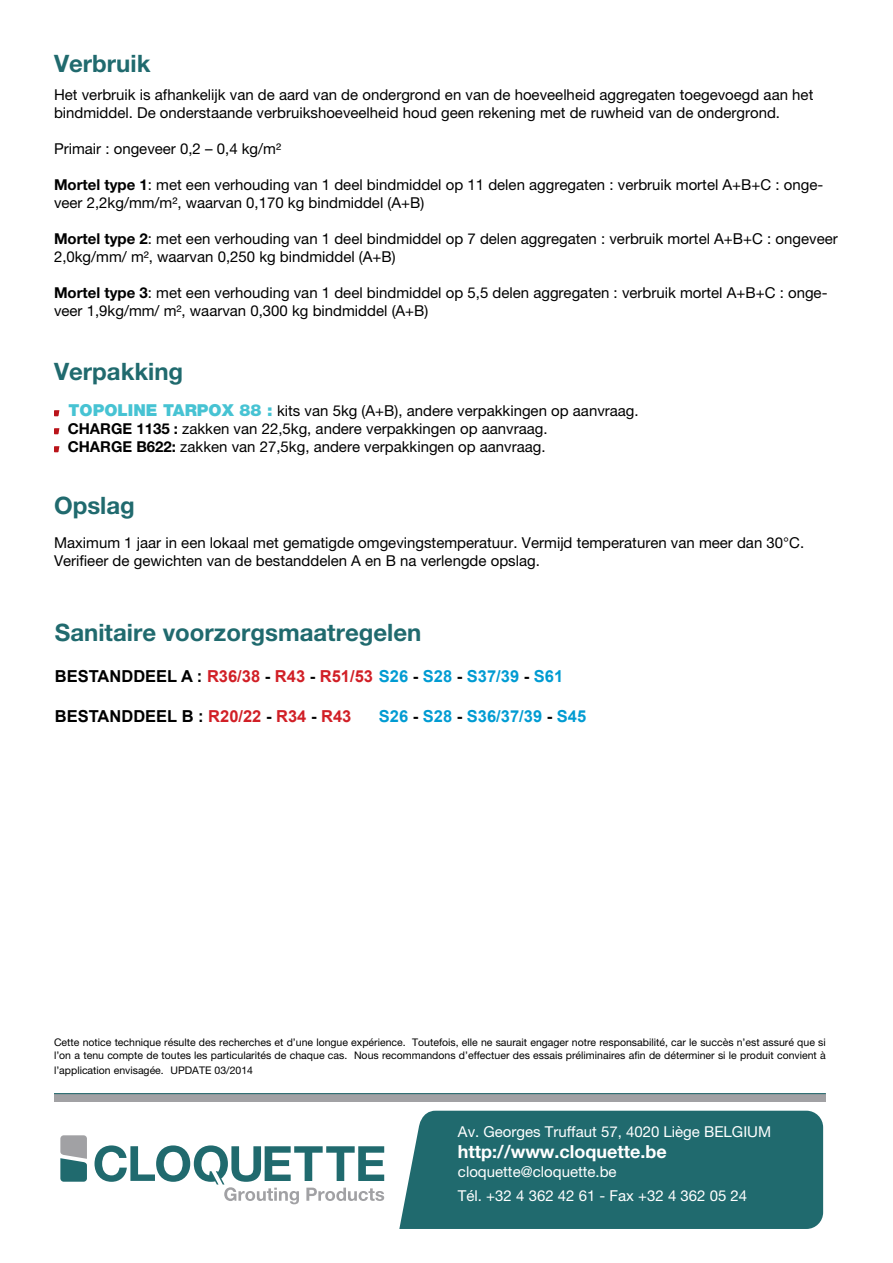
<style>
.page{position:relative;width:893px;height:1263px;background:#fff}
.page>*{position:absolute;margin:0;border:0;box-sizing:border-box;transform-origin:0 0}
.t1{font:700 24px "Helvetica Neue LT Pro";color:#206a6e}
.t2{font:700 18px "Helvetica Neue LT Pro";color:#fff}
.t3{font:700 16.5px "Arial";color:#000}
.t4{font:700 16.5px "Arial";color:#009bd2}
.t5{font:15px/18px "Helvetica Neue LT Pro";color:#000}
.t6{font:15px/23.7px "Helvetica Neue LT Pro";color:#fff}
.t7{font:10.5px/14px "Helvetica Neue LT Pro";color:#000;text-align:justify}
.s1{font-weight:700}
.s2{font-weight:900;font-size:16.5px;color:#47c3d3}
.s3{color:#d11f26}
.s4{color:#009bd2}
.s5{color:#000}
.s6{font-family:"Arial";font-style:italic;font-size:12px}
</style>
<div class="page">
<svg style="left:54px;top:410px;width:5px;height:6px"></svg>
<svg style="left:54px;top:428px;width:5px;height:6px"></svg>
<svg style="left:54px;top:446px;width:5px;height:6px"></svg>
<div style="left:54px;top:1094px;width:772px;height:8px;background:#a1a1a4"></div>
<div style="left:399px;top:1111px;width:424px;height:118px;background:#206a6e"></div>
<svg style="left:60px;top:1135px;width:27px;height:47px"></svg>
<svg style="left:95px;top:1145px;width:289px;height:59px"></svg>
<hr style="left:54px;top:1093px;width:772px;height:1px;background:#206a6e">
<h1 class="t1" style="left:54px;top:49px;width:98px">Verbruik</h1>
<p class="t5" style="left:54px;top:85px;width:761px">Het verbruik is afhankelijk van de aard van de ondergrond en van de hoeveelheid aggregaten toegevoegd aan het bindmiddel. De onderstaande verbruikshoeveelheid houd geen rekening met de ruwheid van de ondergrond.</p>
<p class="t5" style="left:54px;top:139px;width:229px">Primair : ongeveer 0,2 – 0,4 kg/m²</p>
<p class="t5" style="left:54px;top:175px;width:771px"><span class="s1">Mortel type 1</span>: met een verhouding van 1 deel bindmiddel op 11 delen aggregaten : verbruik mortel A+B+C : onge&shy;veer 2,2kg/mm/m², waarvan 0,170 kg bindmiddel (A+B)</p>
<p class="t5" style="left:54px;top:229px;width:785px"><span class="s1">Mortel type 2</span>: met een verhouding van 1 deel bindmiddel op 7 delen aggregaten : verbruik mortel A+B+C : ongeveer<br>2,0kg/mm/ m², waarvan 0,250 kg bindmiddel (A+B)</p>
<p class="t5" style="left:54px;top:283px;width:775px"><span class="s1">Mortel type 3</span>: met een verhouding van 1 deel bindmiddel op 5,5 delen aggregaten : verbruik mortel A+B+C : onge&shy;veer 1,9kg/mm/ m², waarvan 0,300 kg bindmiddel (A+B)</p>
<h1 class="t1" style="left:54px;top:357px;width:131px">Verpakking</h1>
<p class="t5" style="left:68px;top:402px;width:572px"><span class="s2">TOPOLINE TARPOX 88 :</span> kits van 5kg (A+B), andere verpakkingen op aanvraag.<br><span class="s1">CHARGE 1135 :</span> zakken van 22,5kg, andere verpakkingen op aanvraag.<br><span class="s1">CHARGE B622:</span> zakken van 27,5kg, andere verpakkingen op aanvraag.</p>
<h1 class="t1" style="left:54px;top:491px;width:82px">Opslag</h1>
<p class="t5" style="left:54px;top:533px;width:752px">Maximum 1 jaar in een lokaal met gematigde omgevingstemperatuur. Vermijd temperaturen van meer dan 30°C.<br>Verifieer de gewichten van de bestanddelen A en B na verlengde opslag.</p>
<h1 class="t1" style="left:55px;top:617px;width:368px">Sanitaire voorzorgsmaatregelen</h1>
<p class="t3" style="left:55px;top:666px;width:510px">BESTANDDEEL A : <span class="s3">R36/38</span> - <span class="s3">R43</span> - <span class="s3">R51/53</span> <span class="s4">S26</span> - <span class="s4">S28</span> - <span class="s4">S37/39</span> - <span class="s4">S61</span></p>
<p class="t3" style="left:55px;top:705px;width:298px">BESTANDDEEL B : <span class="s3">R20/22</span> - <span class="s3">R34</span> - <span class="s3">R43</span></p>
<p class="t4" style="left:379px;top:705px;width:209px">S26 <span class="s5">-</span> S28 <span class="s5">-</span> S36/37/39 <span class="s5">-</span> S45</p>
<p class="t7" style="left:54px;top:1035px;width:773px">Cette notice technique résulte des recherches et d’une longue expérience. Toutefois, elle ne saurait engager notre responsabilité, car le succès n’est assuré que si l’on a tenu compte de toutes les particularités de chaque cas. Nous recommandons d’effectuer des essais préliminaires afin de déterminer si le produit convient à l’application envisagée<span class="s6">.</span> UPDATE 03/2014</p>
<p class="t6" style="left:458px;top:1119px;width:315px">Av. Georges Truffaut 57, 4020 Liège BELGIUM</p>
<p class="t2" style="left:458px;top:1140px;width:210px">http://www.cloquette.be</p>
<p class="t6" style="left:458px;top:1160px;width:291px">cloquette@cloquette.be<br>Tél. +32 4 362 42 61 - Fax +32 4 362 05 24</p>
</div>
